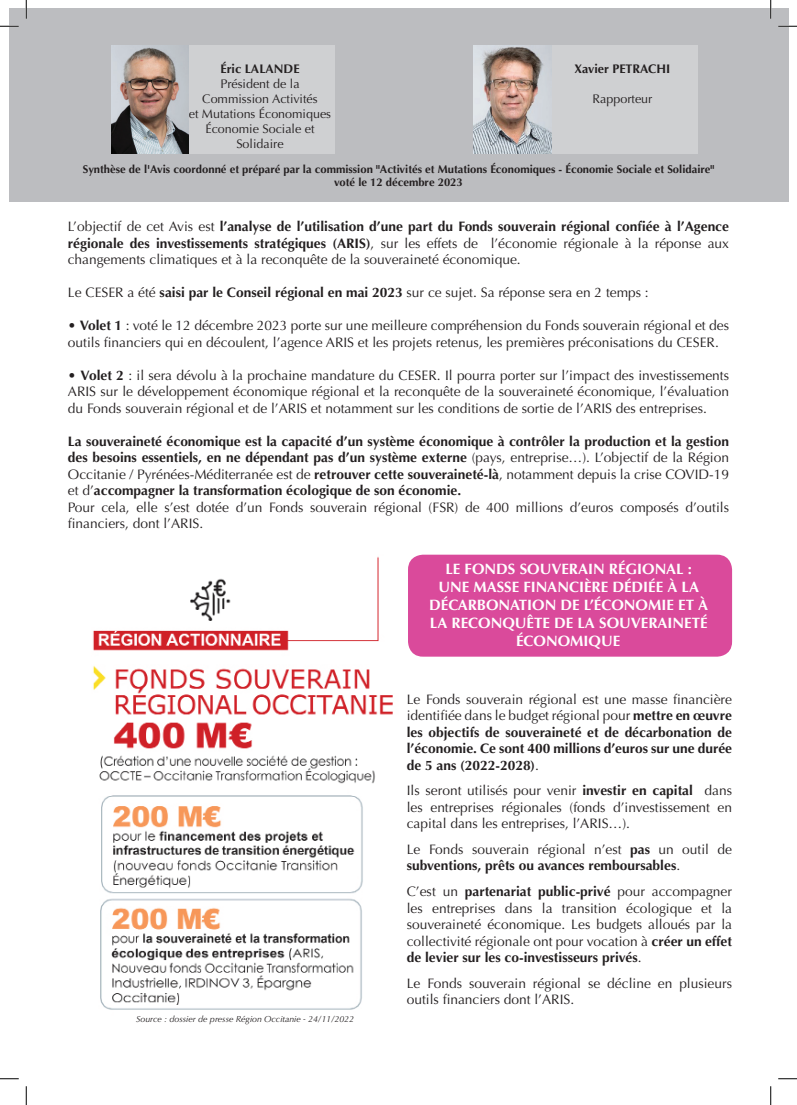
<style>
.page{position:relative;width:797px;height:1105px;background:#fff}
.page>*{position:absolute;margin:0;border:0;box-sizing:border-box;transform-origin:0 0}
.t1{font:700 15px/18px "Optima";color:#fff;text-align:center}
.t2{font:13.75px/16.5px "Optima";color:#231f20;text-align:justify}
.t3{font:700 13.75px/16.5px "Optima";color:#231f20}
.t4{font:12.5px/15px "Optima";color:#231f20;text-align:center}
.t5{font:700 12.5px "Optima";color:#231f20}
.t6{font:700 11.25px/13.5px "Optima";color:#231f20;text-align:center}
.t7{font:italic 8.75px "Optima";color:#231f20}
.s1{font-weight:700}
.s2{font-weight:400}
</style>
<div class="page">
<div style="left:9px;top:9px;width:779px;height:193px;background:#bcbdc0"></div>
<div style="left:111px;top:45px;width:224px;height:109px;background:#cfd0d2"></div>
<img style="left:93px;top:556px;width:300px;height:454px">
<img style="left:111px;top:45px;width:78px;height:109px">
<div style="left:474px;top:45px;width:223px;height:109px;background:#cfd0d2"></div>
<img style="left:474px;top:45px;width:77px;height:109px">
<div style="left:408px;top:555px;width:324px;height:102px;background:#da4a9b;border-radius:15px"></div>
<svg style="left:0;top:25px;width:19px;height:2px"></svg>
<svg style="left:778px;top:25px;width:19px;height:2px"></svg>
<svg style="left:0;top:1078px;width:19px;height:1px"></svg>
<svg style="left:778px;top:1078px;width:19px;height:1px"></svg>
<svg style="left:25px;top:0;width:2px;height:19px"></svg>
<svg style="left:25px;top:1086px;width:2px;height:19px"></svg>
<svg style="left:770px;top:0;width:1px;height:19px"></svg>
<svg style="left:770px;top:1086px;width:1px;height:19px"></svg>
<p class="t5" style="left:220px;top:61px;width:81px">Éric LALANDE</p>
<p class="t4" style="left:189px;top:76px;width:144px">Président de la<br>Commission Activités<br>et Mutations Économiques<br>Économie Sociale et<br>Solidaire</p>
<p class="t6" style="left:83px;top:162px;width:633px">Synthèse de l'Avis coordonné et préparé par la commission "Activités et Mutations Économiques - Économie Sociale et Solidaire" voté le 12 décembre 2023</p>
<p class="t5" style="left:574px;top:61px;width:97px">Xavier PETRACHI</p>
<p class="t4" style="left:592px;top:91px;width:61px">Rapporteur</p>
<p class="t2" style="left:68px;top:219px;width:662px">L’objectif de cet Avis est <span class="s1">l’analyse de l’utilisation d’une part du Fonds souverain régional confiée à l’Agence régionale des investissements stratégiques (ARIS)</span>, sur les effets de l’économie régionale à la réponse aux changements climatiques et à la reconquête de la souveraineté économique.</p>
<p class="t2" style="left:68px;top:285px;width:582px">Le CESER a été <span class="s1">saisi par le Conseil régional en mai 2023</span> sur ce sujet. Sa réponse sera en 2 temps :</p>
<p class="t2" style="left:68px;top:318px;width:662px">• <span class="s1">Volet 1</span> : voté le 12 décembre 2023 porte sur une meilleure compréhension du Fonds souverain régional et des outils financiers qui en découlent, l’agence ARIS et les projets retenus, les premières préconisations du CESER.</p>
<p class="t2" style="left:68px;top:367px;width:662px">• <span class="s1">Volet 2</span> : il sera dévolu à la prochaine mandature du CESER. Il pourra porter sur l’impact des investissements ARIS sur le développement économique régional et la reconquête de la souveraineté économique, l’évaluation du Fonds souverain régional et de l’ARIS et notamment sur les conditions de sortie de l’ARIS des entreprises.</p>
<p class="t3" style="left:68px;top:433px;width:662px">La souveraineté économique est la capacité d’un système économique à contrôler la production et la gestion des besoins essentiels, en ne dépendant pas d’un système externe <span class="s2">(pays, entreprise…). L’objectif de la Région Occitanie / Pyrénées-Méditerranée est de</span> retrouver cette souveraineté-là<span class="s2">, notamment depuis la crise COVID-19 et d’</span>accompagner la transformation écologique de son économie.<br><span class="s2">Pour cela, elle s’est dotée d’un Fonds souverain régional (FSR) de 400 millions d’euros composés d’outils financiers, dont l’ARIS.</span></p>
<p class="t1" style="left:429px;top:560px;width:280px">LE FONDS SOUVERAIN RÉGIONAL :<br>UNE MASSE FINANCIÈRE DÉDIÉE À LA<br>DÉCARBONATION DE L’ÉCONOMIE ET À<br>LA RECONQUÊTE DE LA SOUVERAINETÉ<br>ÉCONOMIQUE</p>
<p class="t7" style="left:136px;top:1014px;width:219px">Source : dossier de presse Région Occitanie - 24/11/2022</p>
<p class="t3" style="left:407px;top:691px;width:327px;text-align:justify"><span class="s2">Le Fonds souverain régional est une masse financière identifiée dans le budget régional pour</span> mettre en œuvre les objectifs de souveraineté et de décarbonation de l’économie. Ce sont 400 millions d’euros sur une durée de 5 ans (2022-2028)<span class="s2">.</span></p>
<p class="t2" style="left:407px;top:783px;width:327px">Ils seront utilisés pour venir <span class="s1">investir en capital</span> dans les entreprises régionales (fonds d’investissement en capital dans les entreprises, l’ARIS…).</p>
<p class="t3" style="left:407px;top:841px;width:327px"><span class="s2">Le Fonds souverain régional n’est</span> pas <span class="s2">un outil de </span>subventions, prêts ou avances remboursables<span class="s2">.</span></p>
<p class="t2" style="left:407px;top:883px;width:327px">C’est un <span class="s1">partenariat public-privé</span> pour accompagner les entreprises dans la transition écologique et la souveraineté économique. Les budgets alloués par la collectivité régionale ont pour vocation à <span class="s1">créer un effet de levier sur les co-investisseurs privés</span>.</p>
<p class="t2" style="left:407px;top:975px;width:327px">Le Fonds souverain régional se décline en plusieurs outils financiers dont l’ARIS.</p>
</div>
